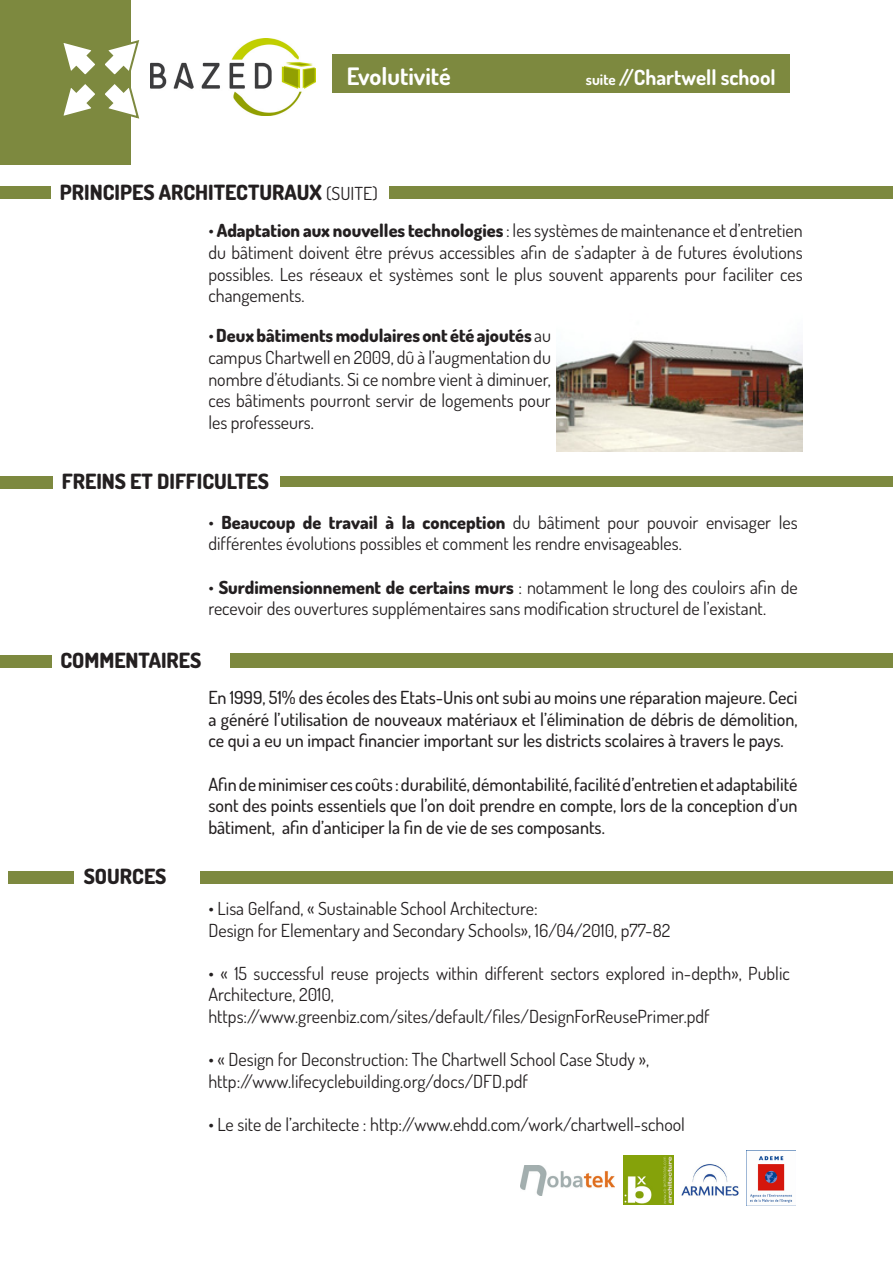
<style>
.page{position:relative;width:893px;height:1263px;background:#fff}
.page>*{position:absolute;margin:0;border:0;box-sizing:border-box;transform-origin:0 0}
.t1{font:700 24px "Dosis";color:#fff}
.t2{font:800 21px "Dosis";color:#231f20}
.t3{font:700 21px "Dosis";color:#fff}
.t4{font:18px/21.6px "Dosis";color:#231f20}
.t5{font:500 18px/21.6px "Dosis";color:#231f20;text-align:justify}
.s1{font-size:15px}
.s2{font-weight:400;font-size:18px}
.s3{font-weight:800}
</style>
<div class="page">
<img style="left:151px;top:39px;width:165px;height:76px">
<div style="left:332px;top:54px;width:458px;height:38px;background:#7d893f"></div>
<div style="left:0;top:0;width:131px;height:165px;background:#7d893f"></div>
<svg style="left:63px;top:40px;width:77px;height:79px"></svg>
<div style="left:0;top:187px;width:51px;height:12px;background:#7d893f"></div>
<div style="left:0;top:476px;width:53px;height:13px;background:#7d893f"></div>
<div style="left:0;top:655px;width:51px;height:13px;background:#7d893f"></div>
<div style="left:389px;top:187px;width:504px;height:12px;background:#7d893f"></div>
<div style="left:281px;top:476px;width:612px;height:11px;background:#7d893f"></div>
<div style="left:231px;top:653px;width:662px;height:15px;background:#7d893f"></div>
<img style="left:556px;top:340px;width:247px;height:112px">
<div style="left:9px;top:871px;width:65px;height:13px;background:#7d893f"></div>
<div style="left:200px;top:871px;width:693px;height:13px;background:#7d893f"></div>
<img style="left:681px;top:1164px;width:58px;height:32px">
<img style="left:521px;top:1165px;width:94px;height:30px">
<img style="left:746px;top:1150px;width:49px;height:55px">
<img style="left:624px;top:1155px;width:49px;height:50px">
<p class="t1" style="left:347px;top:60px;width:105px">Evolutivité</p>
<p class="t3" style="left:586px;top:63px;width:191px"><span class="s1">suite</span> //Chartwell school</p>
<p class="t2" style="left:60px;top:178px;width:319px">PRINCIPES ARCHITECTURAUX <span class="s2">(SUITE)</span></p>
<p class="t4" style="left:208px;top:220px;width:596px;text-align:justify">• <span class="s3">Adaptation aux nouvelles technologies</span> : les systèmes de maintenance et d’entretien du bâtiment doivent être prévus accessibles afin de s’adapter à de futures évolutions possibles. Les réseaux et systèmes sont le plus souvent apparents pour faciliter ces changements.</p>
<p class="t4" style="left:208px;top:324px;width:344px;text-align:justify">• <span class="s3">Deux bâtiments modulaires ont été ajoutés</span> au campus Chartwell en 2009, dû à l’augmentation du nombre d’étudiants. Si ce nombre vient à diminuer, ces bâtiments pourront servir de logements pour les professeurs.</p>
<p class="t2" style="left:62px;top:468px;width:209px">FREINS ET DIFFICULTES</p>
<p class="t4" style="left:208px;top:511px;width:591px">• <span class="s3">Beaucoup de travail à la conception</span> du bâtiment pour pouvoir envisager les différentes évolutions possibles et comment les rendre envisageables.</p>
<p class="t4" style="left:208px;top:576px;width:591px">• <span class="s3">Surdimensionnement de certains murs</span> : notamment le long des couloirs afin de recevoir des ouvertures supplémentaires sans modification structurel de l’existant.</p>
<p class="t2" style="left:60px;top:647px;width:143px">COMMENTAIRES</p>
<p class="t2" style="left:84px;top:863px;width:84px">SOURCES</p>
<p class="t5" style="left:208px;top:686px;width:591px">En 1999, 51% des écoles des Etats-Unis ont subi au moins une réparation majeure. Ceci a généré l’utilisation de nouveaux matériaux et l’élimination de débris de démolition, ce qui a eu un impact financier important sur les districts scolaires à travers le pays.</p>
<p class="t5" style="left:208px;top:773px;width:591px">Afin de minimiser ces coûts : durabilité, démontabilité, facilité d’entretien et adaptabilité sont des points essentiels que l’on doit prendre en compte, lors de la conception d’un bâtiment, afin d’anticiper la fin de vie de ses composants.</p>
<p class="t4" style="left:208px;top:897px;width:331px">• Lisa Gelfand, « Sustainable School Architecture:</p>
<p class="t4" style="left:208px;top:919px;width:463px">Design for Elementary and Secondary Schools», 16/04/2010, p77-82</p>
<p class="t4" style="left:208px;top:962px;width:583px">• « 15 successful reuse projects within different sectors explored in-depth», Public<br>Architecture, 2010,</p>
<p class="t4" style="left:208px;top:1005px;width:503px">https://www.greenbiz.com/sites/default/files/DesignForReusePrimer.pdf</p>
<p class="t4" style="left:208px;top:1048px;width:442px">• « Design for Deconstruction: The Chartwell School Case Study »,</p>
<p class="t4" style="left:208px;top:1070px;width:321px">http://www.lifecyclebuilding.org/docs/DFD.pdf</p>
<p class="t4" style="left:208px;top:1113px;width:478px">• Le site de l’architecte : http://www.ehdd.com/work/chartwell-school</p>
</div>
